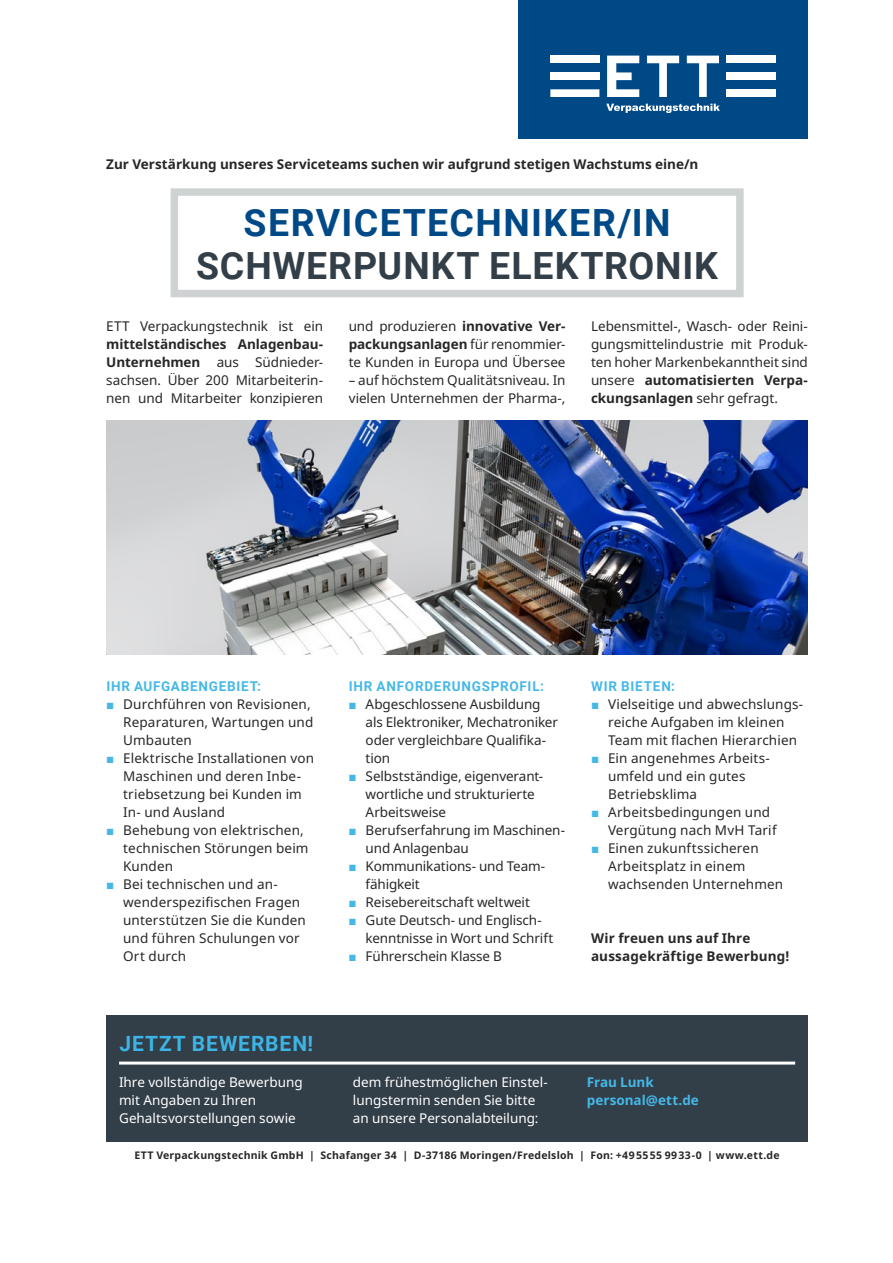
<style>
.page{position:relative;width:893px;height:1263px;background:#fff}
.page>*{position:absolute;margin:0;border:0;box-sizing:border-box;transform-origin:0 0}
.t1{font:700 37.5px "Roboto";letter-spacing:.02em;color:#323e48}
.t2{font:700 37.5px "Roboto";letter-spacing:.04em;color:#004987}
.t3{font:700 21px "Roboto";letter-spacing:.05em;color:#3cb4e5}
.t4{font:13.5px/18px "Noto Sans";letter-spacing:.005em;color:#272726}
.t5{font:13.5px/18px "Noto Sans";color:#fff}
.t6{font:700 13.5px/18px "Noto Sans";letter-spacing:.005em;color:#272726}
.t7{font:700 13.5px "Roboto";letter-spacing:.06em;color:#45b8e7}
.t8{font:700 13.5px/18px "Noto Sans";color:#45b8e7}
.t9{font:700 10.5px "Noto Sans";letter-spacing:.02em;color:#272726}
.s1{font-weight:700}
.s2{font-family:"Arial";color:#45b8e7}
</style>
<div class="page">
<div style="left:518px;top:0;width:290px;height:138px;background:#004987"></div>
<div style="left:550px;top:89px;width:49px;height:8px;background:#fff"></div>
<div style="left:727px;top:89px;width:49px;height:8px;background:#fff"></div>
<svg style="left:687px;top:56px;width:32px;height:41px"></svg>
<svg style="left:647px;top:56px;width:32px;height:41px"></svg>
<svg style="left:607px;top:56px;width:32px;height:41px"></svg>
<div style="left:550px;top:56px;width:49px;height:7px;background:#fff"></div>
<div style="left:550px;top:72px;width:49px;height:8px;background:#fff"></div>
<div style="left:727px;top:56px;width:49px;height:7px;background:#fff"></div>
<div style="left:727px;top:72px;width:49px;height:8px;background:#fff"></div>
<svg style="left:606px;top:104px;width:114px;height:9px"></svg>
<img style="left:106px;top:421px;width:702px;height:234px">
<div style="left:171px;top:188px;width:573px;height:109px;border:8px solid #cfd2d3"></div>
<div style="left:106px;top:1015px;width:702px;height:127px;background:#323e48"></div>
<hr style="left:119px;top:1061px;width:676px;height:3px;background:#fff">
<p class="t6" style="left:106px;top:155px;width:594px">Zur Verstärkung unseres Serviceteams suchen wir aufgrund stetigen Wachstums eine/n</p>
<h1 class="t2" style="left:244px;top:196px;width:429px">SERVICETECHNIKER/IN</h1>
<h1 class="t1" style="left:196px;top:239px;width:523px">SCHWERPUNKT ELEKTRONIK</h1>
<p class="t4" style="left:106px;top:317px;width:218px">ETT Verpackungstechnik ist ein</p>
<p class="t4" style="left:106px;top:335px;width:218px;text-align:justify"><span class="s1">mittelständisches Anlagenbau-Unternehmen</span> aus Südnieder&shy;sachsen. Über 200 Mitarbeiterin&shy;nen und Mitarbeiter konzipieren</p>
<p class="t4" style="left:349px;top:317px;width:218px;text-align:justify">und produzieren <span class="s1">innovative Ver&shy;packungsanlagen</span> für renommier&shy;te Kunden in Europa und Übersee</p>
<p class="t4" style="left:349px;top:371px;width:218px">– auf höchstem Qualitätsniveau. In vielen Unternehmen der Pharma-,</p>
<p class="t4" style="left:591px;top:317px;width:218px;text-align:justify">Lebensmittel-, Wasch- oder Reini&shy;gungsmittelindustrie mit Produk&shy;ten hoher Markenbekanntheit sind unsere <span class="s1">automatisierten Verpa&shy;ckungsanlagen</span> sehr gefragt.</p>
<p class="t7" style="left:106px;top:676px;width:156px">IHR AUFGABENGEBIET:</p>
<p class="t4" style="left:123px;top:695px;width:192px;text-indent:-17px"><span class="s2">■</span> Durchführen von Revisionen,<br>Reparaturen, Wartungen und<br>Umbauten</p>
<p class="t4" style="left:123px;top:749px;width:192px;text-indent:-17px"><span class="s2">■</span> Elektrische Installationen von<br>Maschinen und deren Inbe&shy;triebsetzung bei Kunden im<br>In- und Ausland</p>
<p class="t4" style="left:123px;top:821px;width:187px;text-indent:-17px"><span class="s2">■</span> Behebung von elektrischen, technischen Störungen beim<br>Kunden</p>
<p class="t4" style="left:123px;top:875px;width:184px;text-indent:-17px"><span class="s2">■</span> Bei technischen und an&shy;wenderspezifischen Fragen unterstützen Sie die Kunden und führen Schulungen vor<br>Ort durch</p>
<p class="t7" style="left:349px;top:676px;width:197px">IHR ANFORDERUNGSPROFIL:</p>
<p class="t4" style="left:366px;top:695px;width:194px;text-indent:-17px"><span class="s2">■</span> Abgeschlossene Ausbildung als Elektroniker, Mechatroniker oder vergleichbare Qualifika&shy;tion</p>
<p class="t4" style="left:366px;top:767px;width:179px;text-indent:-17px"><span class="s2">■</span> Selbstständige, eigenverant&shy;wortliche und strukturierte<br>Arbeitsweise</p>
<p class="t4" style="left:366px;top:821px;width:201px;text-indent:-17px"><span class="s2">■</span> Berufserfahrung im Maschinen&shy;und Anlagenbau</p>
<p class="t4" style="left:366px;top:857px;width:181px;text-indent:-17px"><span class="s2">■</span> Kommunikations- und Team&shy;fähigkeit</p>
<p class="t4" style="left:349px;top:893px;width:183px"><span class="s2">■</span> Reisebereitschaft weltweit</p>
<p class="t4" style="left:366px;top:911px;width:189px;text-indent:-17px"><span class="s2">■</span> Gute Deutsch- und Englisch&shy;kenntnisse in Wort und Schrift</p>
<p class="t4" style="left:349px;top:947px;width:155px"><span class="s2">■</span> Führerschein Klasse B</p>
<p class="t7" style="left:591px;top:676px;width:85px">WIR BIETEN:</p>
<p class="t4" style="left:608px;top:695px;width:197px;text-indent:-17px"><span class="s2">■</span> Vielseitige und abwechslungs&shy;reiche Aufgaben im kleinen<br>Team mit flachen Hierarchien</p>
<p class="t4" style="left:608px;top:749px;width:163px;text-indent:-17px"><span class="s2">■</span> Ein angenehmes Arbeits&shy;umfeld und ein gutes<br>Betriebsklima</p>
<p class="t4" style="left:608px;top:803px;width:170px;text-indent:-17px"><span class="s2">■</span> Arbeitsbedingungen und<br>Vergütung nach MvH Tarif</p>
<p class="t4" style="left:608px;top:839px;width:177px;text-indent:-17px"><span class="s2">■</span> Einen zukunftssicheren<br>Arbeitsplatz in einem wachsenden Unternehmen</p>
<p class="t6" style="left:591px;top:929px;width:200px">Wir freuen uns auf Ihre aussagekräftige Bewerbung!</p>
<h2 class="t3" style="left:119px;top:1029px;width:195px">JETZT BEWERBEN!</h2>
<p class="t5" style="left:119px;top:1073px;width:185px">Ihre vollständige Bewerbung mit Angaben zu Ihren<br>Gehaltsvorstellungen sowie</p>
<p class="t5" style="left:353px;top:1073px;width:196px">dem frühestmöglichen Einstel&shy;lungstermin senden Sie bitte an unsere Personalabteilung:</p>
<p class="t8" style="left:587px;top:1073px;width:114px">Frau Lunk personal@ett.de</p>
<p class="t9" style="left:135px;top:1148px;width:647px">ETT Verpackungstechnik GmbH | Schafanger 34 | D-37186 Moringen/Fredelsloh | Fon: +495555 9933-0 | www.ett.de</p>
</div>
